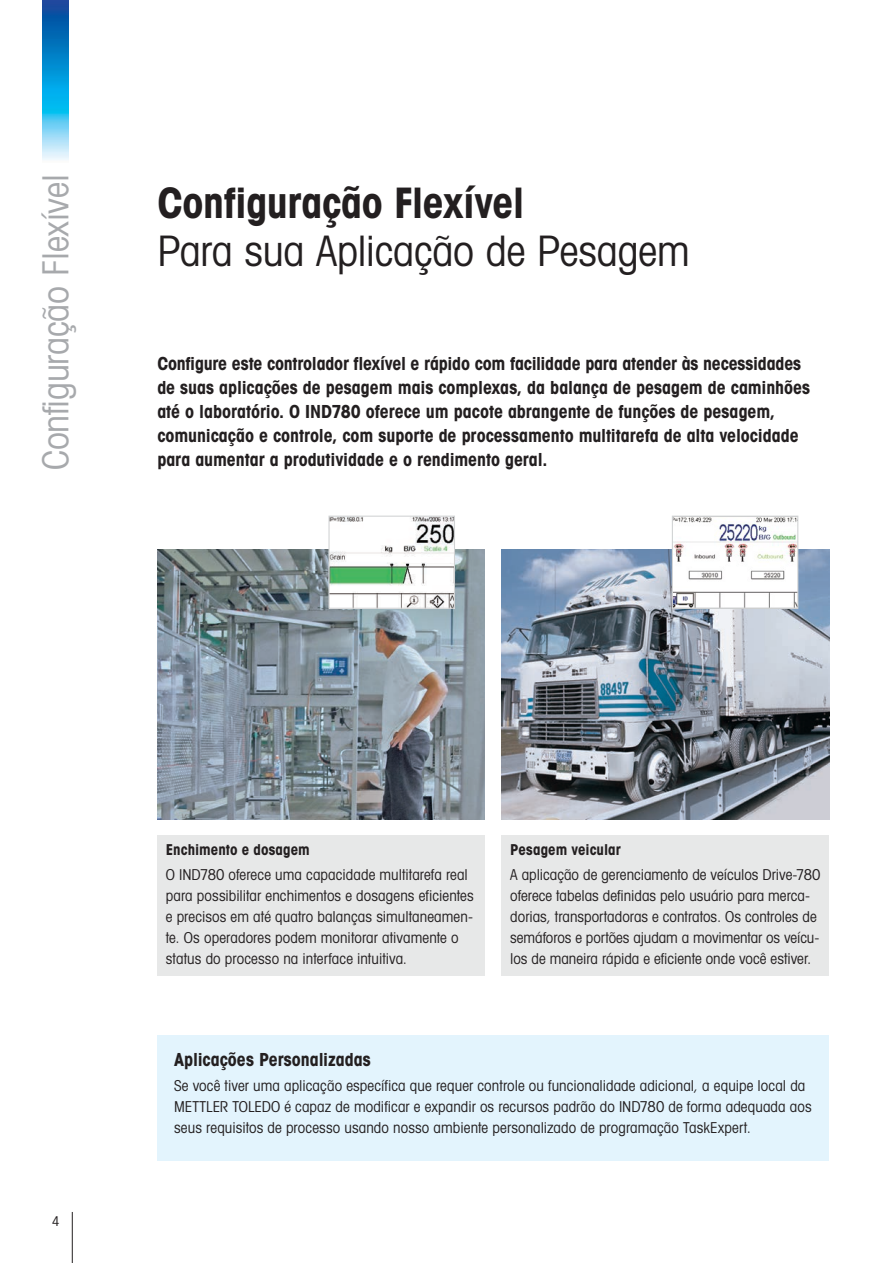
<style>
.page{position:relative;width:893px;height:1263px;background:#fff}
.page>*{position:absolute;margin:0;border:0;box-sizing:border-box;transform-origin:0 0}
.t1{font:42px "Avant Gardefor MT Bk";letter-spacing:-.005em;color:#231f20}
.t2{font:42px "Avant Gardefor MT Bd";letter-spacing:-.01em;color:#231f20}
.t3{font:36px "Avant Gardefor MT Bk";letter-spacing:-.01em;color:#a7a9ac}
.t4{font:18px/24px "Avant Gardefor MT Bd";letter-spacing:-.005em;color:#231f20}
.t5{font:15px/21px "Avant Gardefor MT Bk";letter-spacing:.005em;color:#231f20}
.t6{font:15px "Avant Gardefor MT Bd";letter-spacing:.005em;color:#231f20}
.t7{font:13.5px "Avant Gardefor MT Bk";color:#231f20}
</style>
<div class="page">
<hr style="left:72px;top:1212px;width:1px;height:51px;background:#231f20">
<img style="left:43px;top:0;width:25px;height:160px">
<hr style="left:892px;top:0;width:1px;height:550px;background:#e2f4fd">
<hr style="left:892px;top:550px;width:1px;height:713px;background:#eceded">
<div style="left:157px;top:1036px;width:672px;height:125px;background:#e3f4fd"></div>
<img style="left:502px;top:550px;width:327px;height:270px">
<img style="left:157px;top:550px;width:328px;height:270px">
<div style="left:157px;top:836px;width:328px;height:140px;background:#e7e8e8"></div>
<div style="left:502px;top:836px;width:327px;height:140px;background:#e7e8e8"></div>
<img style="left:330px;top:518px;width:123px;height:89px">
<div style="left:328px;top:516px;width:127px;height:93px;border:1px solid #d1d3d4"></div>
<svg style="left:674px;top:518px;width:122px;height:89px"></svg>
<div style="left:672px;top:516px;width:126px;height:93px;border:1px solid #d1d3d4"></div>
<h2 class="t3" style="left:33px;top:470px;width:297px;rotate:-90deg">Configuração Flexível</h2>
<h1 class="t2" style="left:157px;top:175px;width:368px">Configuração Flexível</h1>
<h1 class="t1" style="left:157px;top:224px;width:534px">Para sua Aplicação de Pesagem</h1>
<p class="t4" style="left:157px;top:351px;width:654px">Configure este controlador flexível e rápido com facilidade para atender às necessidades de suas aplicações de pesagem mais complexas, da balança de pesagem de caminhões até o laboratório. O IND780 oferece um pacote abrangente de funções de pesagem, comunicação e controle, com suporte de processamento multitarefa de alta velocidade para aumentar a produtividade e o rendimento geral.</p>
<p class="t6" style="left:166px;top:840px;width:146px">Enchimento e dosagem</p>
<p class="t5" style="left:166px;top:864px;width:309px">O IND780 oferece uma capacidade multitarefa real para possibilitar enchimentos e dosagens eficientes e precisos em até quatro balanças simultaneamen&shy;te. Os operadores podem monitorar ativamente o status do processo na interface intuitiva.</p>
<p class="t6" style="left:510px;top:840px;width:112px">Pesagem veicular</p>
<p class="t5" style="left:510px;top:864px;width:312px">A aplicação de gerenciamento de veículos Drive-780 oferece tabelas definidas pelo usuário para merca&shy;dorias, transportadoras e contratos. Os controles de semáforos e portões ajudam a movimentar os veícu&shy;los de maneira rápida e eficiente onde você estiver.</p>
<p class="t7" style="left:52px;top:1213px;width:9px">4</p>
<p class="t4" style="left:174px;top:1047px;width:198px">Aplicações Personalizadas</p>
<p class="t5" style="left:174px;top:1075px;width:639px">Se você tiver uma aplicação específica que requer controle ou funcionalidade adicional, a equipe local da<br>METTLER TOLEDO é capaz de modificar e expandir os recursos padrão do IND780 de forma adequada aos seus requisitos de processo usando nosso ambiente personalizado de programação TaskExpert.</p>
</div>
